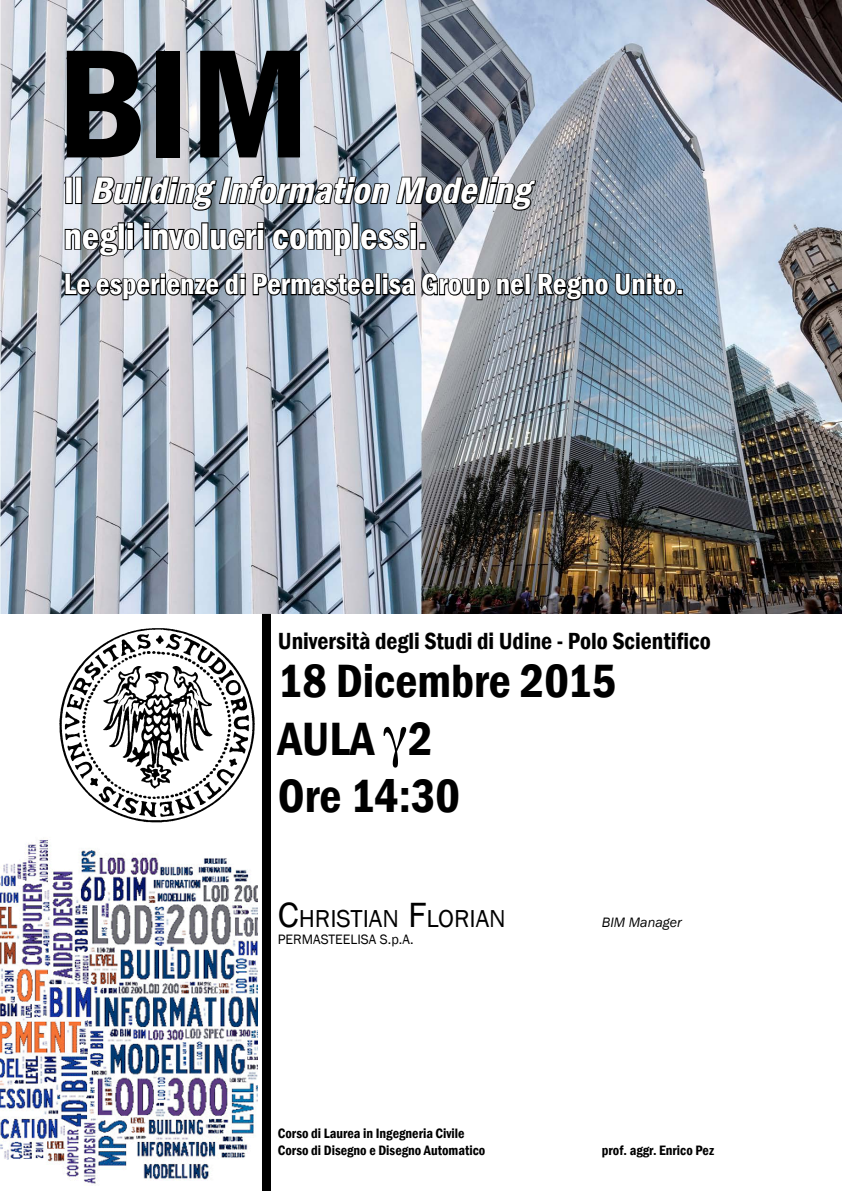
<style>
.page{position:relative;width:842px;height:1191px;background:#fff}
.page>*{position:absolute;margin:0;border:0;box-sizing:border-box;transform-origin:0 0}
.t1{font:600 condensed 160px "Franklin Gothic";color:#000}
.t2{font:600 condensed 48px/57.6px "Franklin Gothic";color:#000}
.t3{font:italic 600 condensed 38px/45.6px "Franklin Gothic";color:#fff}
.t4{font:600 condensed 30px "Franklin Gothic";color:#fff}
.t5{font:25.2px "Franklin Gothic";color:#000}
.t6{font:600 condensed 24px "Franklin Gothic";color:#000}
.t7{font:600 condensed 14px/16.8px "Franklin Gothic";color:#000}
.t8{font:14px "Franklin Gothic";color:#000}
.t9{font:italic 14px "Franklin Gothic";color:#000}
.s1{font-style:normal}
.s2{font-size:36px}
</style>
<div class="page">
<img style="left:0;top:0;width:842px;height:614px">
<div style="left:65px;top:177px;width:8px;height:27px;border:2px solid #000"></div>
<div style="left:75px;top:177px;width:7px;height:27px;border:2px solid #000"></div>
<svg style="left:90px;top:164px;width:447px;height:48px"></svg>
<svg style="left:64px;top:225px;width:55px;height:32px"></svg>
<div style="left:118px;top:222px;width:7px;height:28px;border:2px solid #000"></div>
<svg style="left:126px;top:221px;width:9px;height:30px"></svg>
<svg style="left:142px;top:221px;width:59px;height:30px"></svg>
<div style="left:201px;top:222px;width:7px;height:28px;border:2px solid #000"></div>
<svg style="left:209px;top:221px;width:56px;height:31px"></svg>
<svg style="left:271px;top:227px;width:81px;height:30px"></svg>
<div style="left:352px;top:222px;width:7px;height:28px;border:2px solid #000"></div>
<svg style="left:359px;top:221px;width:59px;height:30px"></svg>
<div style="left:419px;top:242px;width:7px;height:8px;border:2px solid #000"></div>
<svg style="left:64px;top:272px;width:462px;height:29px"></svg>
<div style="left:525px;top:273px;width:6px;height:22px;border:2px solid #000"></div>
<svg style="left:537px;top:272px;width:146px;height:29px"></svg>
<img style="left:59px;top:628px;width:196px;height:195px">
<div style="left:262px;top:614px;width:9px;height:577px;background:#000"></div>
<img style="left:0;top:840px;width:258px;height:344px">
<h1 class="t1" style="left:57px;top:-3px;width:255px">BIM</h1>
<h3 class="t3" style="left:64px;top:167px;width:478px"><span class="s1">I l</span> BuildingInformationModeling <span class="s1">negli involucri complessi.</span></h3>
<h3 class="t4" style="left:64px;top:264px;width:621px">Le esperienze di Permasteelisa Group nel Regno Unito.</h3>
<h3 class="t6" style="left:278px;top:625px;width:434px">Università degli Studi di Udine - Polo Scientifico</h3>
<h2 class="t2" style="left:278px;top:651px;width:340px">18 Dicembre 2015<br>AULA 2<br>Ore 14:30</h2>
<h3 class="t5" style="left:278px;top:902px;width:229px"><span class="s2">C</span>HRISTIAN <span class="s2">F</span>LORIAN</h3>
<p class="t8" style="left:278px;top:930px;width:137px">PERMASTEELISA S.p.A.</p>
<p class="t7" style="left:278px;top:1125px;width:209px">Corso di Laurea in Ingegneria Civile<br>Corso di Disegno e Disegno Automatico</p>
<p class="t9" style="left:602px;top:913px;width:82px">BIM Manager</p>
<p class="t7" style="left:602px;top:1142px;width:114px">prof. aggr. Enrico Pez</p>
</div>
